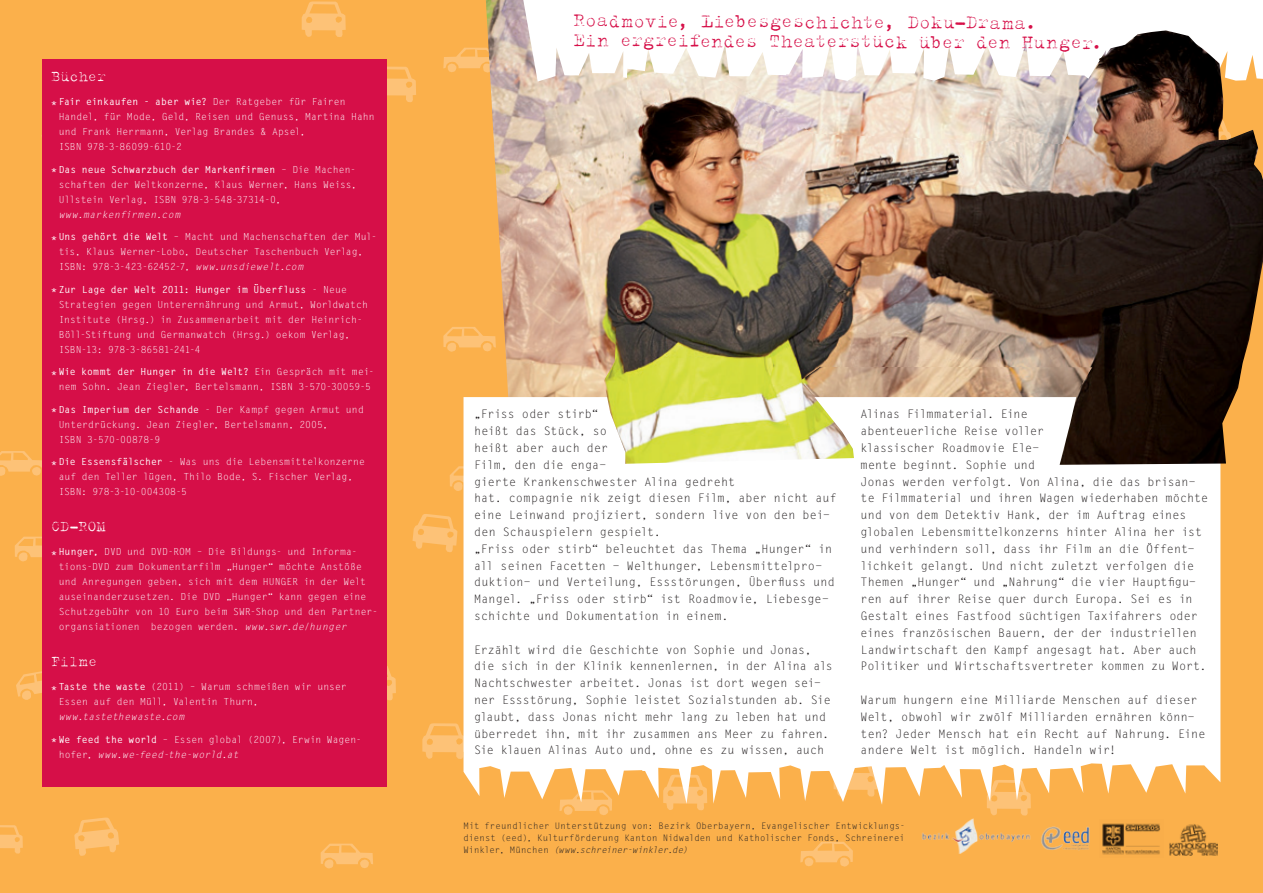
<style>
.page{position:relative;width:1263px;height:893px;background:#fbb04b}
.page>*{position:absolute;margin:0;border:0;box-sizing:border-box;transform-origin:0 0}
.untertitel{font:300 21px "Trixie";letter-spacing:-.005em;color:#d60f48}
.untertitel-2{font:300 16.5px "Trixie";letter-spacing:.005em;color:#fff}
.fließtext{font:11.7px/16.8px "Letter Gothic";color:#231f20}
.tips{font:9.75px/15px "Letter Gothic Std";color:#fff}
.kleintext{font:9px/12px "Letter Gothic Std";letter-spacing:.015em;color:#231f20}
.s1{font-weight:700}
.s2{font-style:italic}
</style>
<div class="page">
<svg style="left:450px;top:466px;width:13px;height:25px"></svg>
<svg style="left:0;top:451px;width:43px;height:25px"></svg>
<svg style="left:800px;top:842px;width:53px;height:25px"></svg>
<svg style="left:559px;top:805px;width:53px;height:10px"></svg>
<svg style="left:443px;top:48px;width:43px;height:24px"></svg>
<svg style="left:15px;top:537px;width:28px;height:24px"></svg>
<svg style="left:443px;top:327px;width:43px;height:25px"></svg>
<svg style="left:321px;top:844px;width:52px;height:24px"></svg>
<svg style="left:42px;top:748px;width:1px;height:29px"></svg>
<svg style="left:1220px;top:711px;width:1px;height:30px"></svg>
<svg style="left:16px;top:670px;width:27px;height:30px"></svg>
<svg style="left:41px;top:120px;width:2px;height:30px"></svg>
<svg style="left:42px;top:170px;width:1px;height:38px"></svg>
<svg style="left:987px;top:805px;width:44px;height:11px"></svg>
<svg style="left:387px;top:666px;width:9px;height:34px"></svg>
<svg style="left:302px;top:1px;width:44px;height:36px"></svg>
<svg style="left:0;top:825px;width:23px;height:29px"></svg>
<svg style="left:667px;top:805px;width:37px;height:5px"></svg>
<svg style="left:387px;top:67px;width:29px;height:35px"></svg>
<svg style="left:422px;top:723px;width:41px;height:36px"></svg>
<svg style="left:412px;top:514px;width:45px;height:38px"></svg>
<svg style="left:74px;top:817px;width:45px;height:39px"></svg>
<svg style="left:42px;top:245px;width:1px;height:31px"></svg>
<img style="left:486px;top:0;width:118px;height:397px">
<div style="left:523px;top:0;width:740px;height:82px;background:#fff"></div>
<svg style="left:463px;top:397px;width:757px;height:408px;background:#fef8ef"></svg>
<img style="left:604px;top:30px;width:659px;height:435px">
<div style="left:43px;top:59px;width:344px;height:727px;background:#d60f48"></div>
<img style="left:922px;top:818px;width:109px;height:35px">
<img style="left:1041px;top:826px;width:49px;height:25px">
<img style="left:1169px;top:824px;width:48px;height:31px">
<img style="left:1102px;top:823px;width:58px;height:32px">
<p class="untertitel-2" style="left:51px;top:67px;width:56px">Bücher</p>
<p class="tips" style="left:59px;top:95px;width:318px;text-indent:-8px"><span class="s1">* Fair einkaufen - aber wie?</span> Der Ratgeber für Fairen Handel, für Mode, Geld, Reisen und Genuss, Martina Hahn und Frank Herrmann, Verlag Brandes &amp; Apsel,<br>ISBN 978-3-86099- 610-2</p>
<p class="tips" style="left:59px;top:162px;width:300px;text-indent:-8px"><span class="s1">* Das neue Schwarzbuch der Markenfirmen</span> – Die Machen&shy;schaften der Weltkonzerne, Klaus Werner, Hans Weiss, Ullstein Verlag, ISBN 978-3- 548-37314- 0, <span class="s2">www.markenfirmen.com</span></p>
<p class="tips" style="left:59px;top:230px;width:320px;text-indent:-8px"><span class="s1">* Uns gehört die Welt</span> – Macht und Machenschaften der Mul&shy;tis, Klaus Werner- Lobo, Deutscher Taschenbuch Verlag,<br>ISBN: 978-3-423- 62452-7, <span class="s2">www.unsdiewelt.com</span></p>
<p class="tips" style="left:59px;top:282px;width:311px;text-indent:-8px"><span class="s1">* Zur Lage der Welt 2011: Hunger im Überfluss</span> - Neue Strategien gegen Unterernährung und Armut, Worldwatch Institute (Hrsg.) in Zusammenarbeit mit der Heinrich-Böll-Stiftung und Germanwatch (Hrsg.) oekom Verlag, ISBN-13: 978-3-86581-241-4</p>
<p class="tips" style="left:51px;top:365px;width:325px;text-align:center"><span class="s1">* Wie kommt der Hunger in die Welt?</span> Ein Gespräch mit mei&shy;nem Sohn. Jean Ziegler, Bertelsmann, ISBN 3- 570-30059- 5</p>
<p class="tips" style="left:59px;top:402px;width:307px;text-indent:-8px"><span class="s1">* Das Imperium der Schande</span> - Der Kampf gegen Armut und<br>Unterdrückung. Jean Ziegler, Bertelsmann, 2005,<br>ISBN 3- 570- 00878-9</p>
<p class="tips" style="left:59px;top:455px;width:308px;text-indent:-8px"><span class="s1">* Die Essensfälscher</span> - Was uns die Lebensmittelkonzerne auf den Teller lügen, Thilo Bode, S. Fischer Verlag,<br>ISBN: 978-3-10- 004308- 5</p>
<p class="untertitel-2" style="left:51px;top:517px;width:56px">CD-ROM</p>
<p class="tips" style="left:59px;top:545px;width:321px;text-indent:-8px"><span class="s1">* Hunger,</span> DVD und DVD- ROM – Die Bildungs- und Informa&shy;tions- DVD zum Dokumentarfilm „Hunger“ möchte Anstöße und Anregungen geben, sich mit dem HUNGER in der Welt auseinanderzusetzen. Die DVD „Hunger“ kann gegen eine Schutzgebühr von 10 Euro beim SWR-Shop und den Partner&shy;organsiationen bezogen werden. <span class="s2">www.swr.de/hunger</span></p>
<p class="untertitel-2" style="left:51px;top:652px;width:48px">Filme</p>
<p class="tips" style="left:59px;top:680px;width:290px;text-indent:-8px"><span class="s1">* Taste the waste</span> (2011) – Warum schmeißen wir unser<br>Essen auf den Müll, Valentin Thurn, <span class="s2">www.tastethewaste.com</span></p>
<p class="tips" style="left:59px;top:732px;width:301px;text-indent:-8px"><span class="s1">* We feed the world</span> – Essen global (2007), Erwin Wagen&shy;hofer, <span class="s2">www.we-feed-the-world.at</span></p>
<p class="untertitel" style="left:573px;top:10px;width:465px">Roadmovie, Liebesgeschichte, Doku-Drama.</p>
<p class="untertitel" style="left:573px;top:29px;width:531px">Ein ergreifendes Theaterstück über den Hunger.</p>
<p class="fließtext" style="left:474px;top:406px;width:364px">„Friss oder stirb“<br>heißt das Stück, so<br>heißt aber auch der<br>Film, den die enga-<br>gierte Krankenschwester Alina gedreht<br>hat. compagnie nik zeigt diesen Film, aber nicht auf eine Leinwand projiziert, sondern live von den bei&shy;den Schauspielern gespielt.</p>
<p class="fließtext" style="left:474px;top:540px;width:362px">„Friss oder stirb“ beleuchtet das Thema „Hunger“ in all seinen Facetten - Welthunger, Lebensmittelpro&shy;duktion- und Verteilung, Essstörungen, Überfluss und Mangel. „Friss oder stirb“ ist Roadmovie, Liebesge&shy;schichte und Dokumentation in einem.</p>
<p class="fließtext" style="left:474px;top:641px;width:360px">Erzählt wird die Geschichte von Sophie und Jonas, die sich in der Klinik kennenlernen, in der Alina als Nachtschwester arbeitet. Jonas ist dort wegen sei&shy;ner Essstörung, Sophie leistet Sozialstunden ab. Sie glaubt, dass Jonas nicht mehr lang zu leben hat und überredet ihn, mit ihr zusammen ans Meer zu fahren.<br>Sie klauen Alinas Auto und, ohne es zu wissen, auch</p>
<p class="fließtext" style="left:860px;top:406px;width:349px">Alinas Filmmaterial. Eine<br>abenteuerliche Reise voller<br>klassischer Roadmovie Ele-<br>mente beginnt. Sophie und<br>Jonas werden verfolgt. Von Alina, die das brisan&shy;te Filmmaterial und ihren Wagen wiederhaben möchte und von dem Detektiv Hank, der im Auftrag eines globalen Lebensmittelkonzerns hinter Alina her ist und verhindern soll, dass ihr Film an die Öffent&shy;lichkeit gelangt. Und nicht zuletzt verfolgen die Themen „Hunger“ und „Nahrung“ die vier Hauptfigu&shy;ren auf ihrer Reise quer durch Europa. Sei es in Gestalt eines Fastfood süchtigen Taxifahrers oder eines französischen Bauern, der der industriellen Landwirtschaft den Kampf angesagt hat. Aber auch Politiker und Wirtschaftsvertreter kommen zu Wort.</p>
<p class="fließtext" style="left:860px;top:692px;width:346px">Warum hungern eine Milliarde Menschen auf dieser Welt, obwohl wir zwölf Milliarden ernähren könn&shy;ten? Jeder Mensch hat ein Recht auf Nahrung. Eine andere Welt ist möglich. Handeln wir!</p>
<p class="kleintext" style="left:463px;top:821px;width:443px">Mit freundlicher Unterstützung von: Bezirk Oberbayern, Evangelischer Entwicklungs&shy;dienst (eed), Kulturförderung Kanton Nidwalden und Katholischer Fonds, Schreinerei<br>Winkler, München <span class="s2">(www.schreiner-winkler.de)</span></p>
</div>
